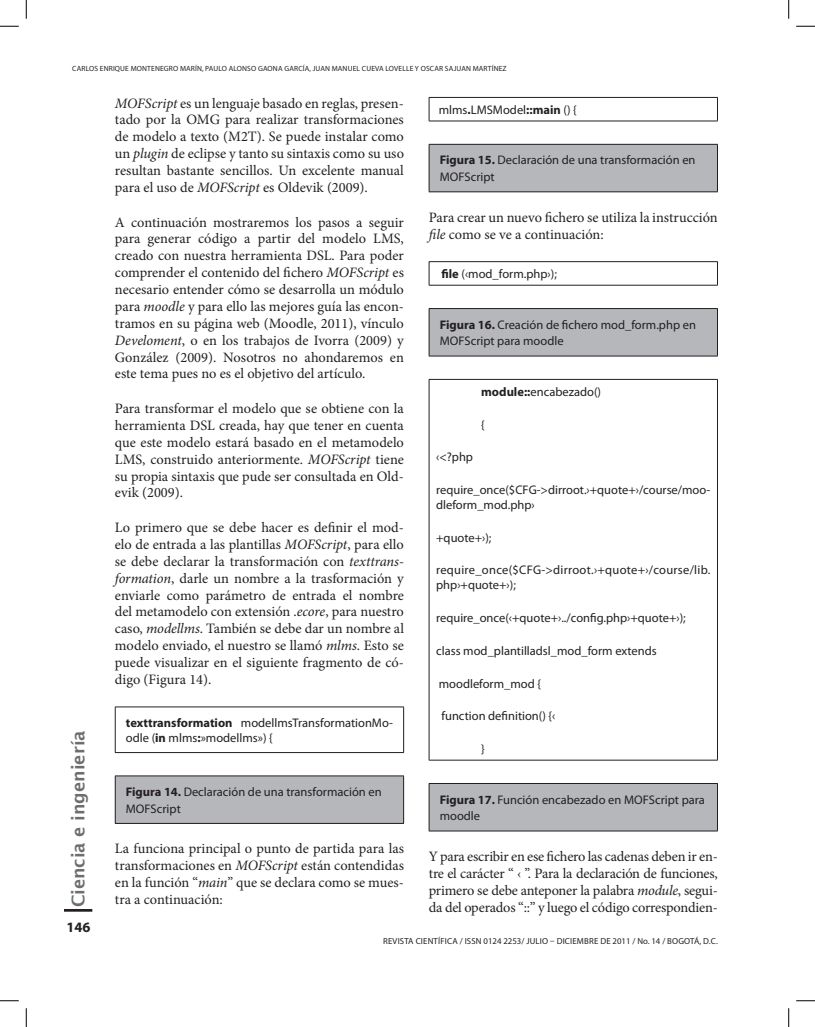
<style>
.page{position:relative;width:815px;height:1027px;background:#fff}
.page>*{position:absolute;margin:0;border:0;box-sizing:border-box;transform-origin:0 0}
.t1{font:600 17.5px "Lucida Sans";color:#6c6d70}
.t2{font:14.38px/16.9px "Minion Pro";color:#231f20;text-align:justify}
.t3{font:700 14.38px "Myriad Pro";color:#231f20}
.t4{font:12.5px/16.9px "Myriad Pro";color:#231f20}
.t5{font:12.5px/15px "Myriad Pro";letter-spacing:.02em;color:#231f20}
.t6{font:8.75px "Myriad Pro";letter-spacing:.02em;color:#231f20}
.t7{font:8.75px "Myriad Pro";color:#231f20}
.t8{font:7.5px "Myriad Pro";letter-spacing:.02em;color:#231f20}
.s1{font-style:italic}
.s2{font-weight:700}
</style>
<div class="page">
<div style="left:64px;top:909px;width:28px;height:3px;border:1px solid #231f20"></div>
<hr style="left:115px;top:707px;width:289px;height:1px;background:#231f20">
<hr style="left:115px;top:707px;width:1px;height:45px;background:#231f20">
<hr style="left:403px;top:707px;width:1px;height:45px;background:#231f20">
<hr style="left:115px;top:752px;width:289px;height:1px;background:#231f20">
<div style="left:115px;top:776px;width:288px;height:47px;background:#b6b7bb"></div>
<hr style="left:115px;top:776px;width:289px;height:1px;background:#231f20">
<hr style="left:115px;top:776px;width:1px;height:47px;background:#231f20">
<hr style="left:403px;top:776px;width:1px;height:47px;background:#231f20">
<hr style="left:115px;top:823px;width:289px;height:1px;background:#231f20">
<hr style="left:428px;top:97px;width:289px;height:1px;background:#231f20">
<svg style="left:428px;top:98px;width:1px;height:23px"></svg>
<svg style="left:717px;top:98px;width:1px;height:23px"></svg>
<hr style="left:428px;top:121px;width:289px;height:1px;background:#231f20">
<div style="left:429px;top:144px;width:288px;height:48px;background:#b6b7bb"></div>
<hr style="left:428px;top:144px;width:289px;height:1px;background:#231f20">
<hr style="left:428px;top:145px;width:1px;height:47px;background:#231f20">
<hr style="left:717px;top:145px;width:1px;height:47px;background:#231f20">
<hr style="left:428px;top:192px;width:289px;height:1px;background:#231f20">
<hr style="left:428px;top:261px;width:289px;height:1px;background:#231f20">
<svg style="left:428px;top:262px;width:1px;height:23px"></svg>
<svg style="left:717px;top:262px;width:1px;height:23px"></svg>
<hr style="left:428px;top:285px;width:289px;height:1px;background:#231f20">
<div style="left:429px;top:309px;width:288px;height:47px;background:#b6b7bb"></div>
<hr style="left:428px;top:308px;width:289px;height:1px;background:#231f20">
<hr style="left:428px;top:309px;width:1px;height:47px;background:#231f20">
<hr style="left:717px;top:309px;width:1px;height:47px;background:#231f20">
<hr style="left:428px;top:356px;width:289px;height:1px;background:#231f20">
<hr style="left:428px;top:379px;width:289px;height:1px;background:#231f20">
<hr style="left:428px;top:380px;width:1px;height:380px;background:#231f20">
<hr style="left:717px;top:380px;width:1px;height:380px;background:#231f20">
<hr style="left:428px;top:760px;width:289px;height:1px;background:#231f20">
<div style="left:429px;top:783px;width:288px;height:48px;background:#b6b7bb"></div>
<hr style="left:428px;top:783px;width:289px;height:1px;background:#231f20">
<hr style="left:428px;top:784px;width:1px;height:47px;background:#231f20">
<hr style="left:717px;top:784px;width:1px;height:47px;background:#231f20">
<hr style="left:428px;top:831px;width:289px;height:1px;background:#231f20">
<svg style="left:0;top:25px;width:19px;height:2px"></svg>
<svg style="left:796px;top:25px;width:18px;height:2px"></svg>
<svg style="left:0;top:1000px;width:19px;height:1px"></svg>
<svg style="left:796px;top:1000px;width:18px;height:1px"></svg>
<svg style="left:25px;top:0;width:2px;height:19px"></svg>
<svg style="left:25px;top:1008px;width:2px;height:19px"></svg>
<svg style="left:788px;top:0;width:1px;height:19px"></svg>
<svg style="left:788px;top:1008px;width:1px;height:19px"></svg>
<p class="t8" style="left:72px;top:64px;width:15px">Carlos</p>
<p class="t8" style="left:100px;top:64px;width:14px">Enrique</p>
<p class="t8" style="left:131px;top:64px;width:88px">Montenegro Marín, Paulo</p>
<p class="t8" style="left:229px;top:64px;width:124px">Alonso Gaona García, Juan Manuel</p>
<p class="t8" style="left:362px;top:64px;width:42px">Cueva Lovelle</p>
<p class="t8" style="left:415px;top:64px;width:93px">y Oscar Sajuan Martínez</p>
<p class="t1" style="left:68px;top:907px;width:178px;rotate:-90deg">Ciencia e ingeniería</p>
<p class="t3" style="left:66px;top:918px;width:25px">146</p>
<p class="t2" style="left:115px;top:95px;width:290px"><span class="s1">MOFScript</span> es un lenguaje basado en reglas, presen&shy;tado por la OMG para realizar transformaciones de modelo a texto (M2T). Se puede instalar como un <span class="s1">plugin</span> de eclipse y tanto su sintaxis como su uso resultan bastante sencillos. Un excelente manual para el uso de <span class="s1">MOFScript</span> es Oldevik (2009).</p>
<p class="t2" style="left:115px;top:214px;width:290px">A continuación mostraremos los pasos a seguir para generar código a partir del modelo LMS, creado con nuestra herramienta DSL. Para poder comprender el contenido del fichero <span class="s1">MOFScript</span> es necesario entender cómo se desarrolla un módulo para <span class="s1">moodle</span> y para ello las mejores guía las encon&shy;tramos en su página web (Moodle, 2011), vínculo <span class="s1">Develoment</span>, o en los trabajos de Ivorra (2009) y González (2009). Nosotros no ahondaremos en este tema pues no es el objetivo del artículo.</p>
<p class="t2" style="left:115px;top:400px;width:290px">Para transformar el modelo que se obtiene con la herramienta DSL creada, hay que tener en cuenta que este modelo estará basado en el metamodelo LMS, construido anteriormente. <span class="s1">MOFScript</span> tiene su propia sintaxis que pude ser consultada en Old&shy;evik (2009).</p>
<p class="t2" style="left:115px;top:519px;width:290px">Lo primero que se debe hacer es definir el mod&shy;elo de entrada a las plantillas <span class="s1">MOFScript</span>, para ello se debe declarar la transformación con <span class="s1">texttrans&shy;formation</span>, darle un nombre a la trasformación y enviarle como parámetro de entrada el nombre del metamodelo con extensión .<span class="s1">ecore</span>, para nuestro caso, <span class="s1">modellms</span>. También se debe dar un nombre al modelo enviado, el nuestro se llamó <span class="s1">mlms</span>. Esto se puede visualizar en el siguiente fragmento de có&shy;digo (Figura 14).</p>
<p class="t4" style="left:126px;top:715px;width:268px;line-height:15px"><span class="s2">texttransformation</span> modellmsTransformationMo&shy;odle (<span class="s2">in</span> mlms<span class="s2">:</span>»modellms») {</p>
<p class="t4" style="left:126px;top:783px;width:257px"><span class="s2">Figura 14.</span> Declaración de una transformación en<br>MOFScript</p>
<p class="t2" style="left:115px;top:840px;width:290px">La funciona principal o punto de partida para las transformaciones en <span class="s1">MOFScript</span> están contendidas en la función “<span class="s1">main</span>” que se declara como se mues&shy;tra a continuación:</p>
<p class="t4" style="left:438px;top:101px;width:139px">mlms<span class="s2">.</span>LMSModel<span class="s2">::main</span> () {</p>
<p class="t4" style="left:439px;top:151px;width:257px"><span class="s2">Figura 15.</span> Declaración de una transformación en<br>MOFScript</p>
<p class="t2" style="left:428px;top:209px;width:290px">Para crear un nuevo fichero se utiliza la instrucción <span class="s1">file</span> como se ve a continuación:</p>
<p class="t4" style="left:441px;top:265px;width:117px"><span class="s2">file</span> (‹mod_form.php›);</p>
<p class="t4" style="left:439px;top:316px;width:258px"><span class="s2">Figura 16.</span> Creación de fichero mod_form.php en<br>MOFScript para moodle</p>
<p class="t4" style="left:481px;top:383px;width:121px"><span class="s2">module::</span>encabezado()</p>
<p class="t4" style="left:481px;top:416px;width:5px">{</p>
<p class="t4" style="left:436px;top:448px;width:38px">‹&lt;?php</p>
<p class="t4" style="left:436px;top:482px;width:275px;line-height:15px">require_once($CFG-&gt;dirroot.›+quote+›/course/moo&shy;dleform_mod.php›</p>
<p class="t4" style="left:436px;top:529px;width:57px">+quote+›);</p>
<p class="t5" style="left:436px;top:563px;width:276px">require_once($CFG-&gt;dirroot.›+quote+›/course/lib. php›+quote+›);</p>
<p class="t4" style="left:436px;top:609px;width:251px">require_once(‹+quote+›../config.php›+quote+›);</p>
<p class="t4" style="left:436px;top:642px;width:222px">class mod_plantilladsl_mod_form extends</p>
<p class="t4" style="left:438px;top:675px;width:104px">moodleform_mod {</p>
<p class="t4" style="left:441px;top:707px;width:115px">function definition() {‹</p>
<p class="t4" style="left:481px;top:740px;width:5px">}</p>
<p class="t4" style="left:439px;top:791px;width:266px"><span class="s2">Figura 17.</span> Función encabezado en MOFScript para moodle</p>
<p class="t2" style="left:428px;top:848px;width:290px">Y para escribir en ese fichero las cadenas deben ir en&shy;tre el carácter “ ‹ ”. Para la declaración de funciones, primero se debe anteponer la palabra <span class="s1">module</span>, segui&shy;da del operados “::” y luego el código correspondien-</p>
<p class="t6" style="left:383px;top:936px;width:185px">Revista Científica / ISSN 0124 2253/ JULIO – Diciembre</p>
<p class="t7" style="left:600px;top:936px;width:119px">de 2011 / No. 14 / Bogotá, D.C.</p>
</div>
